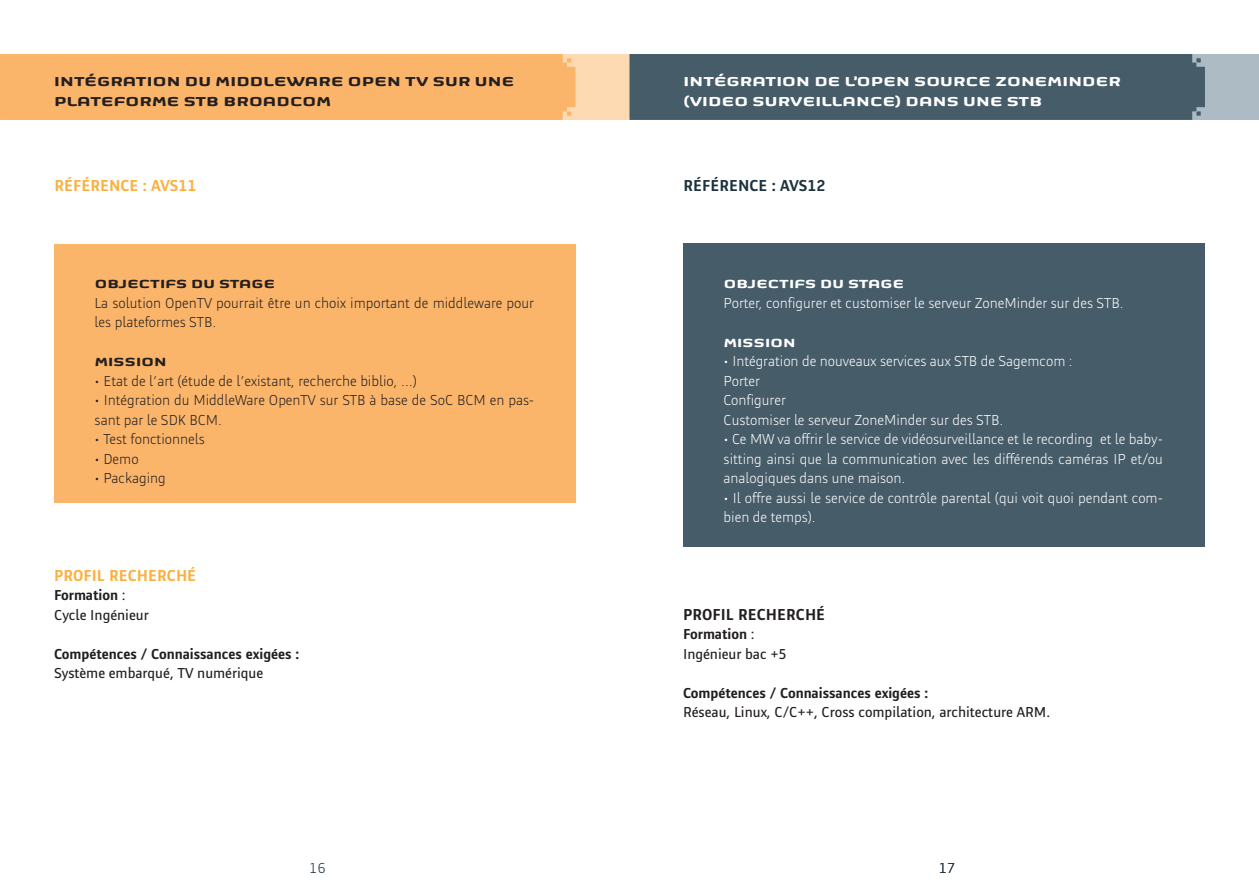
<style>
.page{position:relative;width:1259px;height:893px;background:#fff}
.page>*{position:absolute;margin:0;border:0;box-sizing:border-box;transform-origin:0 0}
.t1{font:700 16.5px/19.8px "Sagemcom Title";letter-spacing:.01em;color:#fff}
.t2{font:700 16.5px/19.8px "Sagemcom Title";letter-spacing:.01em;color:#231f20}
.t3{font:700 16.5px "Sagemcom Type";color:#fbb03f}
.t4{font:700 16.5px "Sagemcom Type";color:#1d323e}
.t5{font:700 16.5px "Sagemcom Type";color:#231f20}
.t6{font:300 15px/19.5px "Sagemcom Type";color:#fff}
.t7{font:300 15px/19.5px "Sagemcom Type";color:#231f20}
.t8{font:15px/19.5px "Sagemcom Type";color:#231f20}
.t9{font:700 15px "Sagemcom Type";color:#231f20}
.t10{font:700 15px "Sagemcom Title";letter-spacing:.01em;color:#231f20}
.t11{font:700 15px "Sagemcom Title";letter-spacing:.01em;color:#fff}
.t12{font:300 15px "Sagemcom Type";color:#1d323e}
.s1{font-weight:700}
</style>
<div class="page">
<div style="left:1px;top:54px;width:628px;height:66px;background:#fedab3"></div>
<div style="left:0;top:54px;width:575px;height:66px;background:#fbb56a"></div>
<div style="left:54px;top:244px;width:521px;height:258px;background:#fbb56a"></div>
<div style="left:630px;top:54px;width:629px;height:66px;background:#acbbc4"></div>
<div style="left:629px;top:54px;width:576px;height:66px;background:#475c69"></div>
<div style="left:683px;top:244px;width:522px;height:303px;background:#475c69"></div>
<p class="t2" style="left:54px;top:72px;width:461px">INTÉGRATION DU MIDDLEWARE OPEN TV SUR UNE<br>PLATEFORME STB BROADCOM</p>
<p class="t1" style="left:683px;top:72px;width:439px">INTÉGRATION DE L’OPEN SOURCE ZONEMINDER (VIDEO SURVEILLANCE) DANS UNE STB</p>
<p class="t3" style="left:55px;top:176px;width:144px">RÉFÉRENCE : AVS11</p>
<p class="t4" style="left:683px;top:176px;width:144px">RÉFÉRENCE : AVS12</p>
<p class="t10" style="left:95px;top:277px;width:182px">OBJECTIFS DU STAGE</p>
<p class="t7" style="left:95px;top:293px;width:441px">La solution OpenTV pourrait être un choix important de middleware pour les plateformes STB.</p>
<p class="t10" style="left:95px;top:355px;width:73px">MISSION</p>
<p class="t7" style="left:95px;top:371px;width:324px">• Etat de l’art (étude de l’existant, recherche biblio, …)</p>
<p class="t7" style="left:95px;top:390px;width:441px">• Intégration du MiddleWare OpenTV sur STB à base de SoC BCM en pas&shy;sant par le SDK BCM.</p>
<p class="t7" style="left:95px;top:429px;width:112px">• Test fonctionnels</p>
<p class="t7" style="left:95px;top:449px;width:46px">• Demo</p>
<p class="t7" style="left:95px;top:468px;width:73px">• Packaging</p>
<p class="t11" style="left:723px;top:277px;width:182px">OBJECTIFS DU STAGE</p>
<p class="t6" style="left:723px;top:293px;width:401px">Porter, configurer et customiser le serveur ZoneMinder sur des STB.</p>
<p class="t11" style="left:723px;top:335px;width:73px">MISSION</p>
<p class="t6" style="left:723px;top:351px;width:350px">• Intégration de nouveaux services aux STB de Sagemcom :<br>Porter<br>Configurer<br>Customiser le serveur ZoneMinder sur des STB.</p>
<p class="t6" style="left:723px;top:429px;width:441px;text-align:justify">• Ce MW va offrir le service de vidéosurveillance et le recording et le baby&shy;sitting ainsi que la communication avec les différends caméras IP et/ou analogiques dans une maison.</p>
<p class="t6" style="left:723px;top:488px;width:441px">• Il offre aussi le service de contrôle parental (qui voit quoi pendant com&shy;bien de temps).</p>
<p class="t3" style="left:54px;top:566px;width:144px">PROFIL RECHERCHÉ</p>
<p class="t8" style="left:54px;top:585px;width:96px"><span class="s1">Formation</span> :<br>Cycle Ingénieur</p>
<p class="t9" style="left:54px;top:645px;width:247px">Compétences / Connaissances exigées :</p>
<p class="t8" style="left:54px;top:663px;width:211px">Système embarqué, TV numérique</p>
<p class="t5" style="left:683px;top:605px;width:144px">PROFIL RECHERCHÉ</p>
<p class="t8" style="left:683px;top:624px;width:105px"><span class="s1">Formation</span> :<br>Ingénieur bac +5</p>
<p class="t9" style="left:683px;top:684px;width:247px">Compétences / Connaissances exigées :</p>
<p class="t8" style="left:683px;top:702px;width:368px">Réseau, Linux, C/C++, Cross compilation, architecture ARM.</p>
<p class="t12" style="left:309px;top:860px;width:18px">16</p>
<p class="t12" style="left:938px;top:860px;width:18px">17</p>
</div>
